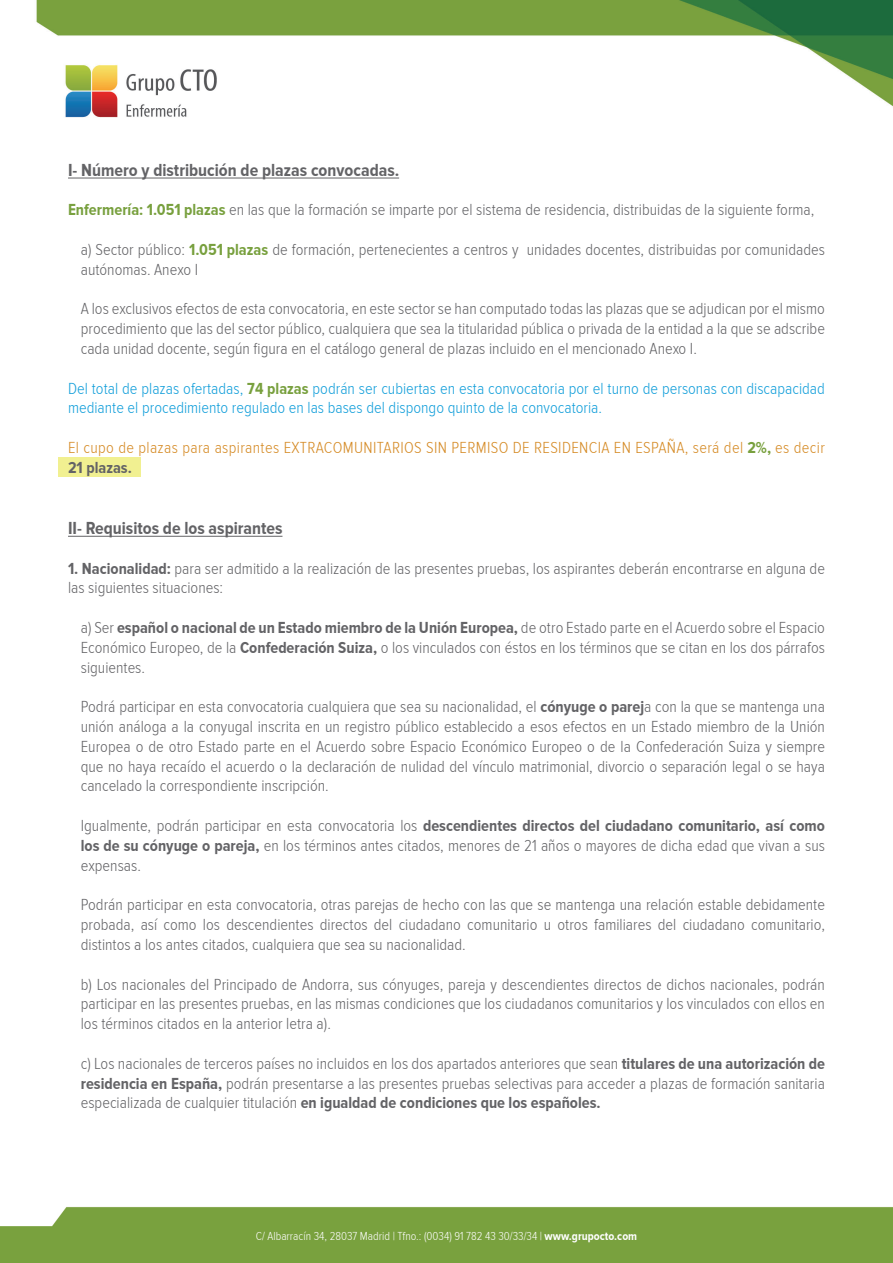
<style>
.page{position:relative;width:893px;height:1263px;background:#fff}
.page>*{position:absolute;margin:0;border:0;box-sizing:border-box;transform-origin:0 0}
.Texto_Basico{font:700 18px "Proxima Nova Cond";color:#636366}
.Texto_Basico-2{font:300 16.5px/19.8px "Proxima Nova Cond";color:#636366;text-align:justify}
.Texto_Basico-3{font:300 16.5px/19.8px "Proxima Nova Cond";color:#119eda}
.Texto_Basico-4{font:300 16.5px/19.8px "Proxima Nova Cond";letter-spacing:.02em;color:#d58a24}
.t1{font:300 12px "Proxima Nova Cond";color:#fff}
.s1{font-weight:700;color:#78a03e}
.s2{font-weight:700;color:#636366}
.s3{font-weight:700}
</style>
<div class="page">
<div style="left:0;top:1207px;width:893px;height:56px;background:#79a13e"></div>
<img style="left:36px;top:0;width:857px;height:118px">
<div style="left:59px;top:457px;width:82px;height:20px;background:#f1f091"></div>
<hr style="left:68px;top:178px;width:331px;height:1px;background:#636366">
<hr style="left:68px;top:536px;width:214px;height:1px;background:#636366">
<p class="Texto_Basico" style="left:68px;top:160px;width:333px">I- Número y distribución de plazas convocadas.</p>
<p class="Texto_Basico-2" style="left:68px;top:200px;width:748px"><span class="s1">Enfermería: 1.051 plazas</span> en las que la formación se imparte por el sistema de residencia, distribuidas de la siguiente forma,</p>
<p class="Texto_Basico-2" style="left:81px;top:240px;width:746px">a) Sector público: <span class="s1">1.051 plazas</span> de formación, pertenecientes a centros y unidades docentes, distribuidas por comunidades autónomas. Anexo I</p>
<p class="Texto_Basico-2" style="left:81px;top:299px;width:746px">A los exclusivos efectos de esta convocatoria, en este sector se han computado todas las plazas que se adjudican por el mismo procedimiento que las del sector público, cualquiera que sea la titularidad pública o privada de la entidad a la que se adscribe cada unidad docente, según figura en el catálogo general de plazas incluido en el mencionado Anexo I.</p>
<p class="Texto_Basico-3" style="left:68px;top:378px;width:758px">Del total de plazas ofertadas, <span class="s1">74 plazas</span> podrán ser cubiertas en esta convocatoria por el turno de personas con discapacidad mediante el procedimiento regulado en las bases del dispongo quinto de la convocatoria.</p>
<p class="Texto_Basico-4" style="left:68px;top:438px;width:758px">El cupo de plazas para aspirantes EXTRACOMUNITARIOS SIN PERMISO DE RESIDENCIA EN ESPAÑA, será del <span class="s1">2%,</span> es decir<br><span class="s2">21 plazas.</span></p>
<p class="Texto_Basico" style="left:68px;top:518px;width:216px">II- Requisitos de los aspirantes</p>
<p class="Texto_Basico-2" style="left:68px;top:558px;width:758px"><span class="s3">1. Nacionalidad:</span> para ser admitido a la realización de las presentes pruebas, los aspirantes deberán encontrarse en alguna de las siguientes situaciones:</p>
<p class="Texto_Basico-2" style="left:81px;top:618px;width:746px">a) Ser <span class="s3">español o nacional de un Estado miembro de la Unión Europea,</span> de otro Estado parte en el Acuerdo sobre el Espacio Económico Europeo, de la <span class="s3">Confederación Suiza,</span> o los vinculados con éstos en los términos que se citan en los dos párrafos siguientes.</p>
<p class="Texto_Basico-2" style="left:81px;top:697px;width:746px">Podrá participar en esta convocatoria cualquiera que sea su nacionalidad, el <span class="s3">cónyuge o parej</span>a con la que se mantenga una unión análoga a la conyugal inscrita en un registro público establecido a esos efectos en un Estado miembro de la Unión Europea o de otro Estado parte en el Acuerdo sobre Espacio Económico Europeo o de la Confederación Suiza y siempre que no haya recaído el acuerdo o la declaración de nulidad del vínculo matrimonial, divorcio o separación legal o se haya cancelado la correspondiente inscripción.</p>
<p class="Texto_Basico-2" style="left:81px;top:816px;width:746px">Igualmente, podrán participar en esta convocatoria los <span class="s3">descendientes directos del ciudadano comunitario, así como los de su cónyuge o pareja,</span> en los términos antes citados, menores de 21 años o mayores de dicha edad que vivan a sus expensas.</p>
<p class="Texto_Basico-2" style="left:81px;top:895px;width:746px">Podrán participar en esta convocatoria, otras parejas de hecho con las que se mantenga una relación estable debidamente probada, así como los descendientes directos del ciudadano comunitario u otros familiares del ciudadano comunitario, distintos a los antes citados, cualquiera que sea su nacionalidad.</p>
<p class="Texto_Basico-2" style="left:81px;top:974px;width:746px">b) Los nacionales del Principado de Andorra, sus cónyuges, pareja y descendientes directos de dichos nacionales, podrán participar en las presentes pruebas, en las mismas condiciones que los ciudadanos comunitarios y los vinculados con ellos en los términos citados en la anterior letra a).</p>
<p class="Texto_Basico-2" style="left:81px;top:1053px;width:746px">c) Los nacionales de terceros países no incluidos en los dos apartados anteriores que sean <span class="s3">titulares de una autorización de residencia en España,</span> podrán presentarse a las presentes pruebas selectivas para acceder a plazas de formación sanitaria especializada de cualquier titulación <span class="s3">en igualdad de condiciones que los españoles.</span></p>
<p class="t1" style="left:256px;top:1229px;width:383px">C/ Albarracín 34, 28037 Madrid | Tfno.: (0034) 91 782 43 30/33/34 | <span class="s3">www.grupocto.com</span></p>
</div>
